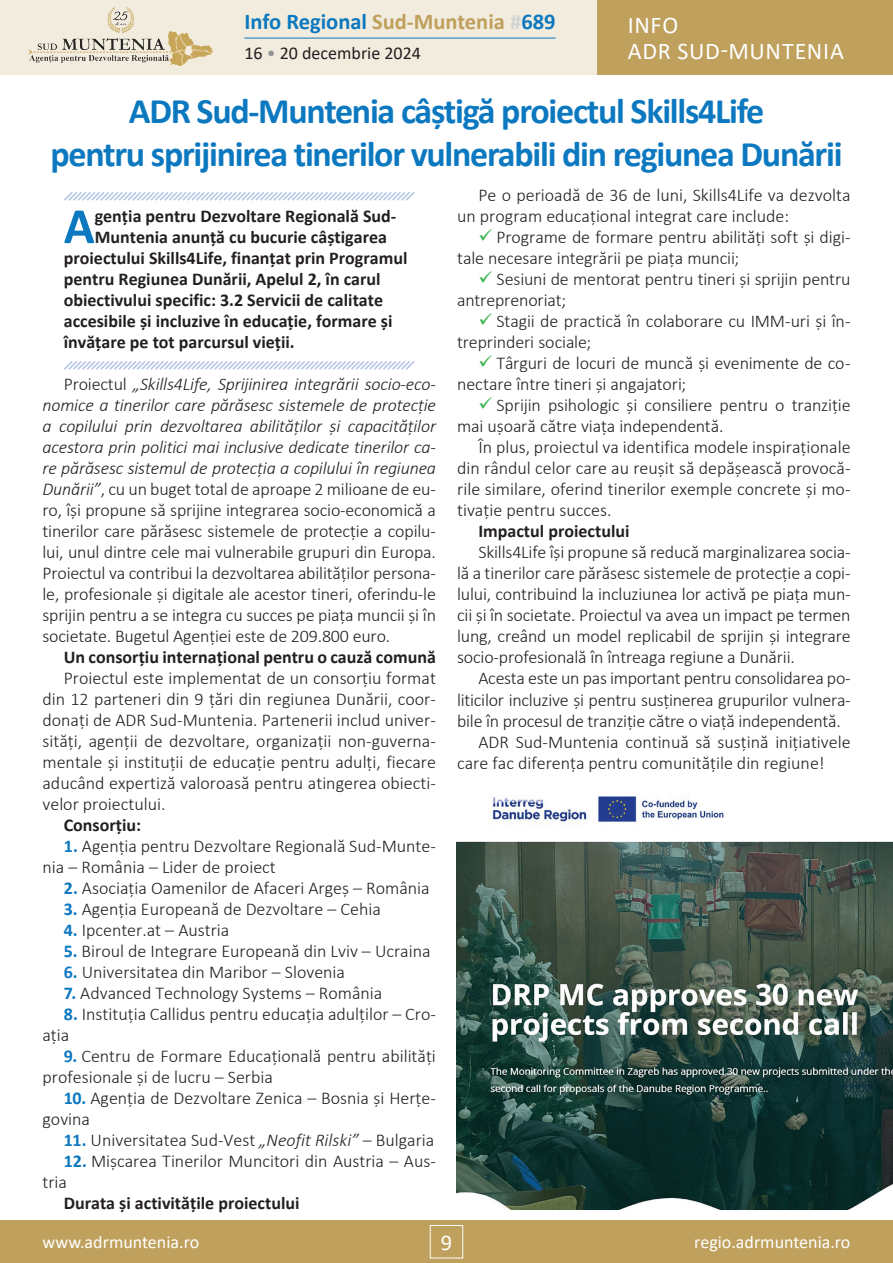
<style>
.page{position:relative;width:893px;height:1263px;background:#fff}
.page>*{position:absolute;margin:0;border:0;box-sizing:border-box;transform-origin:0 0}
.t1{font:700 51.15px "Calibri";color:#0c78bf}
.t2{font:700 36px/43.2px "Calibri";letter-spacing:-.035em;color:#0c78bf;text-align:center}
.t3{font:24px/25.5px "Calibri";letter-spacing:.03em;color:#fff}
.t4{font:700 22.5px "Calibri";color:#0c78bf}
.t5{font:22.5px "Calibri";color:#fff}
.t6{font:300 18px/21px "Calibri";color:#231f20}
.t7{font:700 18px "Calibri";color:#231f20}
.t8{font:18px "Calibri";color:#fff}
.t9{font:18px "Calibri";color:#231f20}
.s1{color:#bfa05c}
.s2{color:#d1d2d4}
.s3{color:#939598}
.s4{font-style:italic}
.s5{font-weight:700;color:#0c78bf}
</style>
<div class="page">
<div style="left:0;top:1220px;width:893px;height:43px;background:#bfa05c"></div>
<div style="left:430px;top:1225px;width:33px;height:33px;border:1px solid #fff"></div>
<div style="left:0;top:0;width:893px;height:75px;background:#f2ecdf"></div>
<div style="left:597px;top:0;width:296px;height:75px;background:#bfa05c"></div>
<hr style="left:244px;top:38px;width:311px;height:1px;background:#0c78bf">
<img style="left:28px;top:7px;width:185px;height:59px">
<svg style="left:64px;top:192px;width:351px;height:9px"></svg>
<svg style="left:64px;top:361px;width:351px;height:9px"></svg>
<img style="left:457px;top:796px;width:436px;height:413px">
<p class="t4" style="left:244px;top:6px;width:313px">Info Regional <span class="s1">Sud-Muntenia</span> <span class="s2">#</span>689</p>
<p class="t9" style="left:244px;top:41px;width:178px">16 <span class="s3">•</span> 20 decembrie 2024</p>
<h3 class="t3" style="left:628px;top:12px;width:218px">INFO<br>ADR SUD-MUNTENIA</h3>
<h2 class="t2" style="left:51px;top:89px;width:793px">ADR Sud-Muntenia câștigă proiectul Skills4Life<br>pentru sprijinirea tinerilor vulnerabili din regiunea Dunării</h2>
<h1 class="t1" style="left:64px;top:190px;width:32px">A</h1>
<p class="t7" style="left:95px;top:203px;width:303px">genția pentru Dezvoltare Regională Sud-</p>
<p class="t7" style="left:95px;top:224px;width:294px">Muntenia anunță cu bucurie câștigarea</p>
<p class="t7" style="left:64px;top:245px;width:345px">proiectului Skills4Life, finanțat prin Programul</p>
<p class="t7" style="left:64px;top:266px;width:318px">pentru Regiunea Dunării, Apelul 2, în carul</p>
<p class="t7" style="left:64px;top:287px;width:321px">obiectivului specific: 3.2 Servicii de calitate</p>
<p class="t7" style="left:64px;top:308px;width:330px">accesibile și incluzive în educație, formare și</p>
<p class="t7" style="left:64px;top:329px;width:232px">învățare pe tot parcursul vieții.</p>
<p class="t6" style="left:43px;top:373px;width:395px;text-align:justify;text-indent:21px">Proiectul <span class="s4">„Skills4Life, Sprijinirea integrării socio-eco&shy;nomice a tinerilor care părăsesc sistemele de protecție a copilului prin dezvoltarea abilităților și capacităților acestora prin politici mai inclusive dedicate tinerilor ca&shy;re părăsesc sistemul de protecția a copilului în regiunea Dunării”</span>, cu un buget total de aproape 2 milioane de eu&shy;ro, își propune să sprijine integrarea socio-economică a tinerilor care părăsesc sistemele de protecție a copilu&shy;lui, unul dintre cele mai vulnerabile grupuri din Europa.<br>Proiectul va contribui la dezvoltarea abilităților persona&shy;le, profesionale și digitale ale acestor tineri, oferindu-le sprijin pentru a se integra cu succes pe piața muncii și în societate. Bugetul Agenției este de 209.800 euro.</p>
<p class="t7" style="left:64px;top:644px;width:374px">Un consorțiu internațional pentru o cauză comună</p>
<p class="t6" style="left:43px;top:667px;width:395px;text-align:justify;text-indent:21px">Proiectul este implementat de un consorțiu format din 12 parteneri din 9 țări din regiunea Dunării, coor&shy;donați de ADR Sud-Muntenia. Partenerii includ univer&shy;sități, agenții de dezvoltare, organizații non-guverna&shy;mentale și instituții de educație pentru adulți, fiecare aducând expertiză valoroasă pentru atingerea obiecti&shy;velor proiectului.</p>
<p class="t7" style="left:64px;top:812px;width:79px">Consorțiu:</p>
<p class="t6" style="left:43px;top:836px;width:395px;text-indent:21px"><span class="s5">1.</span> Agenția pentru Dezvoltare Regională Sud-Munte&shy;nia – România – Lider de proiect</p>
<p class="t6" style="left:64px;top:878px;width:367px"><span class="s5">2.</span> Asociația Oamenilor de Afaceri Argeș – România</p>
<p class="t6" style="left:64px;top:899px;width:319px"><span class="s5">3.</span> Agenția Europeană de Dezvoltare – Cehia</p>
<p class="t6" style="left:64px;top:920px;width:167px"><span class="s5">4.</span> Ipcenter.at – Austria</p>
<p class="t6" style="left:64px;top:941px;width:368px"><span class="s5">5.</span> Biroul de Integrare Europeană din Lviv – Ucraina</p>
<p class="t6" style="left:64px;top:962px;width:283px"><span class="s5">6.</span> Universitatea din Maribor – Slovenia</p>
<p class="t6" style="left:64px;top:983px;width:320px"><span class="s5">7.</span> Advanced Technology Systems – România</p>
<p class="t6" style="left:43px;top:1004px;width:395px;text-indent:21px"><span class="s5">8.</span> Instituția Callidus pentru educația adulților – Cro&shy;ația</p>
<p class="t6" style="left:43px;top:1046px;width:395px;text-indent:21px"><span class="s5">9.</span> Centru de Formare Educațională pentru abilități profesionale și de lucru – Serbia</p>
<p class="t6" style="left:43px;top:1088px;width:395px;text-indent:21px"><span class="s5">10.</span> Agenția de Dezvoltare Zenica – Bosnia și Herțe&shy;govina</p>
<p class="t6" style="left:64px;top:1130px;width:372px"><span class="s5">11.</span> Universitatea Sud-Vest <span class="s4">„Neofit Rilski”</span> – Bulgaria</p>
<p class="t6" style="left:43px;top:1151px;width:395px;text-indent:21px"><span class="s5">12.</span> Mișcarea Tinerilor Muncitori din Austria – Aus&shy;tria</p>
<p class="t7" style="left:64px;top:1191px;width:237px">Durata și activitățile proiectului</p>
<p class="t6" style="left:457px;top:185px;width:395px;text-indent:21px">Pe o perioadă de 36 de luni, Skills4Life va dezvolta un program educațional integrat care include:</p>
<p class="t6" style="left:457px;top:227px;width:395px;text-indent:39px">Programe de formare pentru abilități soft și digi&shy;tale necesare integrării pe piața muncii;</p>
<p class="t6" style="left:457px;top:269px;width:395px;text-indent:39px">Sesiuni de mentorat pentru tineri și sprijin pentru antreprenoriat;</p>
<p class="t6" style="left:457px;top:311px;width:395px;text-indent:39px">Stagii de practică în colaborare cu IMM-uri și în&shy;treprinderi sociale;</p>
<p class="t6" style="left:457px;top:353px;width:395px;text-indent:39px">Târguri de locuri de muncă și evenimente de co&shy;nectare între tineri și angajatori;</p>
<p class="t6" style="left:457px;top:395px;width:395px;text-indent:39px">Sprijin psihologic și consiliere pentru o tranziție mai ușoară către viața independentă.</p>
<p class="t6" style="left:457px;top:437px;width:395px;text-align:justify;text-indent:21px">În plus, proiectul va identifica modele inspiraționale din rândul celor care au reușit să depășească provocă&shy;rile similare, oferind tinerilor exemple concrete și mo&shy;tivație pentru succes.</p>
<p class="t7" style="left:478px;top:519px;width:153px">Impactul proiectului</p>
<p class="t6" style="left:457px;top:542px;width:395px;text-align:justify;text-indent:21px">Skills4Life își propune să reducă marginalizarea socia&shy;lă a tinerilor care părăsesc sistemele de protecție a copi&shy;lului, contribuind la incluziunea lor activă pe piața mun&shy;cii și în societate. Proiectul va avea un impact pe termen lung, creând un model replicabil de sprijin și integrare socio-profesională în întreaga regiune a Dunării.</p>
<p class="t6" style="left:478px;top:668px;width:374px">Acesta este un pas important pentru consolidarea po-</p>
<p class="t6" style="left:457px;top:689px;width:395px">liticilor incluzive și pentru susținerea grupurilor vulnera-</p>
<p class="t6" style="left:457px;top:710px;width:385px">bile în procesul de tranziție către o viață independentă.</p>
<p class="t6" style="left:478px;top:731px;width:374px">ADR Sud-Muntenia continuă să susțină inițiativele</p>
<p class="t6" style="left:457px;top:752px;width:369px">care fac diferența pentru comunitățile din regiune!</p>
<p class="t8" style="left:43px;top:1230px;width:158px">www.adrmuntenia.ro</p>
<p class="t5" style="left:441px;top:1226px;width:13px">9</p>
<p class="t8" style="left:694px;top:1230px;width:158px">regio.adrmuntenia.ro</p>
</div>
